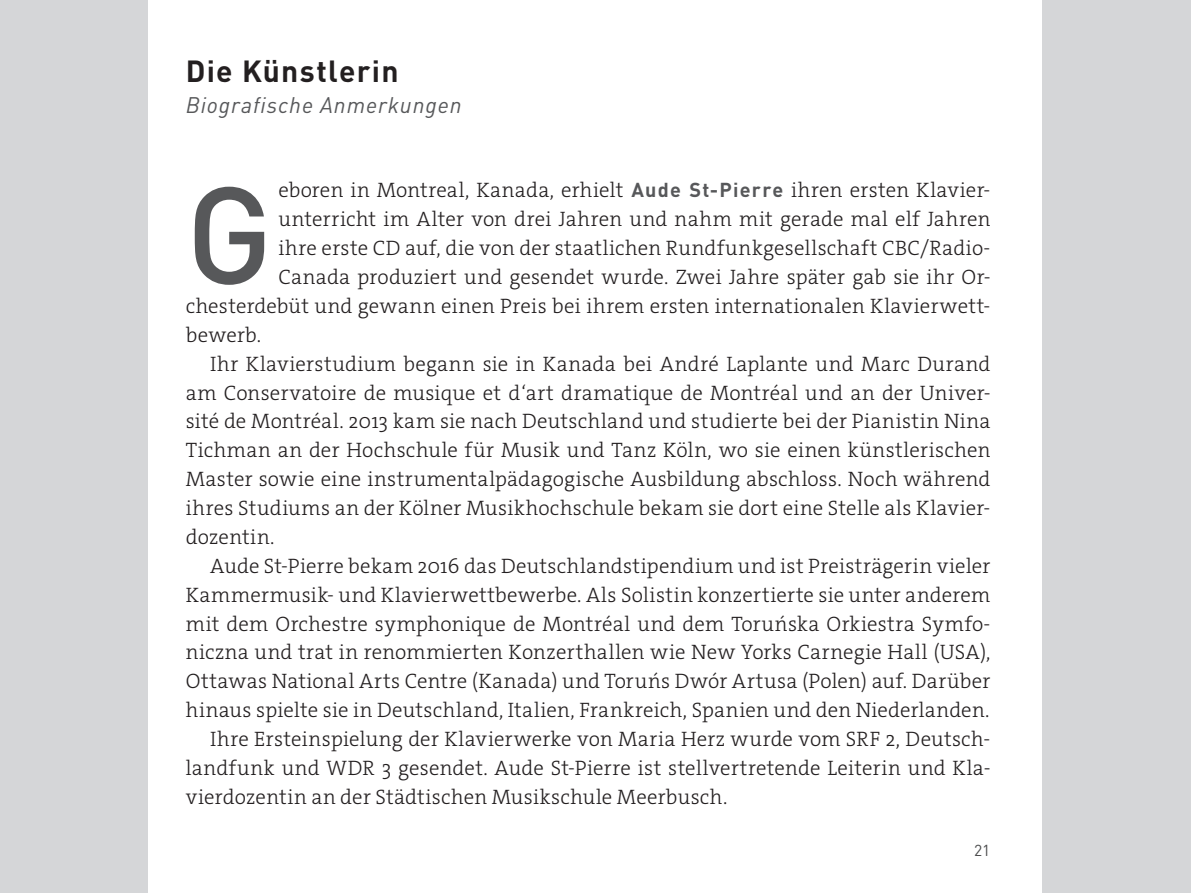
<style>
.page{position:relative;width:1191px;height:893px;background:#d5d6d8}
.page>*{position:absolute;margin:0;border:0;box-sizing:border-box;transform-origin:0 0}
.t1{font:500 135.6px "DINOT";color:#57585a}
.t2{font:700 30.15px "DINOT";letter-spacing:.04em;color:#231f20}
.t3{font:italic 22.35px "DINOT";letter-spacing:.04em;color:#57585a}
.t4{font:300 21px "The Serif E2 s";letter-spacing:.015em;color:#231f20}
.t5{font:15.75px "DINOT";color:#4b4c4d}
.s1{font-family:"DINOT";font-weight:700;font-size:19.95px;color:#57585a}
</style>
<div class="page">
<div style="left:149px;top:0;width:893px;height:893px;background:#fff"></div>
<h2 class="t2" style="left:186px;top:51px;width:214px">Die Künstlerin</h2>
<p class="t3" style="left:186px;top:91px;width:277px">Biografische Anmerkungen</p>
<h1 class="t1" style="left:186px;top:148px;width:89px">G</h1>
<p class="t4" style="left:278px;top:177px;width:713px">eboren in Montreal, Kanada, erhielt <span class="s1">Aude St-Pierre</span> ihren ersten Klavier-</p>
<p class="t4" style="left:278px;top:206px;width:713px">unterricht im Alter von drei Jahren und nahm mit gerade mal elf Jahren</p>
<p class="t4" style="left:278px;top:235px;width:713px">ihre erste CD auf, die von der staatlichen Rundfunkgesellschaft CBC/Radio-</p>
<p class="t4" style="left:278px;top:263px;width:713px">Canada produziert und gesendet wurde. Zwei Jahre später gab sie ihr Or-</p>
<p class="t4" style="left:186px;top:292px;width:806px">chesterdebüt und gewann einen Preis bei ihrem ersten internationalen Klavierwett-</p>
<p class="t4" style="left:186px;top:321px;width:77px">bewerb.</p>
<p class="t4" style="left:210px;top:350px;width:782px">Ihr Klavierstudium begann sie in Kanada bei André Laplante und Marc Durand</p>
<p class="t4" style="left:186px;top:379px;width:806px">am Conservatoire de musique et d‘art dramatique de Montréal und an der Univer-</p>
<p class="t4" style="left:186px;top:408px;width:806px">sité de Montréal. 2013 kam sie nach Deutschland und studierte bei der Pianistin Nina</p>
<p class="t4" style="left:186px;top:437px;width:806px">Tichman an der Hochschule für Musik und Tanz Köln, wo sie einen künstlerischen</p>
<p class="t4" style="left:186px;top:466px;width:806px">Master sowie eine instrumentalpädagogische Ausbildung abschloss. Noch während</p>
<p class="t4" style="left:186px;top:494px;width:806px">ihres Studiums an der Kölner Musikhochschule bekam sie dort eine Stelle als Klavier-</p>
<p class="t4" style="left:186px;top:523px;width:90px">dozentin.</p>
<p class="t4" style="left:210px;top:552px;width:782px">Aude St-Pierre bekam 2016 das Deutschlandstipendium und ist Preisträgerin vieler</p>
<p class="t4" style="left:186px;top:581px;width:806px">Kammermusik- und Klavierwettbewerbe. Als Solistin konzertierte sie unter anderem</p>
<p class="t4" style="left:186px;top:610px;width:806px">mit dem Orchestre symphonique de Montréal und dem Toruńska Orkiestra Symfo-</p>
<p class="t4" style="left:186px;top:639px;width:806px">niczna und trat in renommierten Konzerthallen wie New Yorks Carnegie Hall (USA),</p>
<p class="t4" style="left:186px;top:668px;width:806px">Ottawas National Arts Centre (Kanada) und Toruńs Dwór Artusa (Polen) auf. Darüber</p>
<p class="t4" style="left:186px;top:697px;width:805px">hinaus spielte sie in Deutschland, Italien, Frankreich, Spanien und den Niederlanden.</p>
<p class="t4" style="left:210px;top:725px;width:781px">Ihre Ersteinspielung der Klavierwerke von Maria Herz wurde vom SRF 2, Deutsch-</p>
<p class="t4" style="left:186px;top:754px;width:806px">landfunk und WDR 3 gesendet. Aude St-Pierre ist stellvertretende Leiterin und Kla-</p>
<p class="t4" style="left:186px;top:783px;width:543px">vierdozentin an der Städtischen Musikschule Meerbusch.</p>
<p class="t5" style="left:974px;top:840px;width:18px">21</p>
</div>
